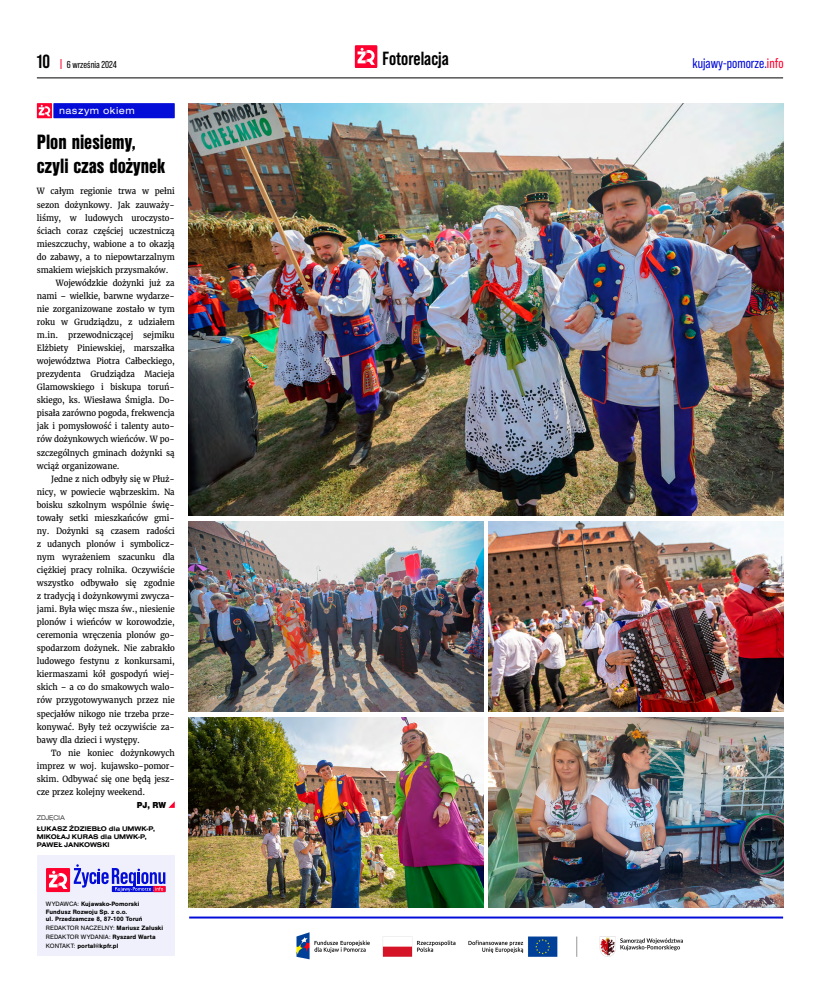
<style>
.page{position:relative;width:820px;height:993px;background:#fff}
.page>*{position:absolute;margin:0;border:0;box-sizing:border-box;transform-origin:0 0}
.t1{font:900 20px/23px "Nimbus San Con L";color:#000}
.t2{font:700 19px "Bebas Neue Pro";color:#000}
.t3{font:14px "Bebas Neue Pro";color:#040cd7}
.t4{font:10.5px "Nimbus San Ext";letter-spacing:.05em;color:#fff;scale:.9 1}
.t5{font:10px "Bebas Neue Pro";color:#000}
.t6{font:900 9px "Nimbus San";color:#000;scale:.95 1}
.t7{font:8.5px "Merriweather";letter-spacing:-.01em;color:#000;scale:.94 1}
.t8{font:700 7px/8px "Nimbus San Ext";letter-spacing:-.01em;color:#000;scale:.95 1}
.t9{font:300 7px "Nimbus San Ext";letter-spacing:-.01em;color:#000;scale:.95 1}
.t10{font:6.5px/9.3px "Nimbus San";color:#000}
.t11{font:700 6.5px/7px "Nimbus San";color:#000}
.s1{font-weight:700;font-size:19px}
.s2{font-family:"Bebas Neue Pro Exp Bd";color:#ff002f}
.s3{color:#ff002f}
.s4{font-weight:400}
.s5{font-weight:700}
</style>
<div class="page">
<hr style="left:37px;top:78px;width:745px;height:1px;background:#000">
<div style="left:355px;top:45px;width:22px;height:23px;background:#ff002f"></div>
<svg style="left:357px;top:48px;width:18px;height:17px"></svg>
<div style="left:37px;top:855px;width:138px;height:100px;background:#f0f0fc"></div>
<svg style="left:74px;top:864px;width:91px;height:27px"></svg>
<div style="left:46px;top:867px;width:24px;height:24px;background:#ff002f"></div>
<svg style="left:49px;top:870px;width:19px;height:18px"></svg>
<img style="left:189px;top:103px;width:593px;height:412px">
<img style="left:189px;top:717px;width:294px;height:189px">
<img style="left:488px;top:521px;width:294px;height:190px">
<img style="left:189px;top:521px;width:294px;height:190px">
<img style="left:488px;top:717px;width:294px;height:189px">
<svg style="left:169px;top:801px;width:6px;height:6px"></svg>
<svg style="left:37px;top:103px;width:15px;height:15px"></svg>
<svg style="left:39px;top:105px;width:12px;height:11px"></svg>
<div style="left:53px;top:103px;width:122px;height:15px;background:#040cd7"></div>
<hr style="left:189px;top:916px;width:593px;height:2px;background:#040cd7">
<img style="left:296px;top:932px;width:387px;height:28px">
<p class="t5" style="left:37px;top:59px;width:81px"><span class="s1">10</span> <span class="s2">|</span> 6 września 2024</p>
<h2 class="t2" style="left:382px;top:47px;width:68px">Fotorelacja</h2>
<h3 class="t3" style="left:692px;top:55px;width:92px">kujawy-pomorze.<span class="s3">info</span></h3>
<p class="t4" style="left:59px;top:103px;width:86px">naszym okiem</p>
<h1 class="t1" style="left:37px;top:130px;width:130px">Plon niesiemy, czyli czas dożynek</h1>
<p class="t7" style="left:37px;top:186px;width:148px">W całym regionie trwa w pełni</p>
<p class="t7" style="left:37px;top:199px;width:148px">sezon dożynkowy. Jak zauważy-</p>
<p class="t7" style="left:37px;top:212px;width:148px">liśmy, w ludowych uroczysto-</p>
<p class="t7" style="left:37px;top:225px;width:148px">ściach coraz częściej uczestniczą</p>
<p class="t7" style="left:37px;top:238px;width:148px">mieszczuchy, wabione a to okazją</p>
<p class="t7" style="left:37px;top:251px;width:148px">do zabawy, a to niepowtarzalnym</p>
<p class="t7" style="left:37px;top:264px;width:141px">smakiem wiejskich przysmaków.</p>
<p class="t7" style="left:56px;top:277px;width:128px">Wojewódzkie dożynki już za</p>
<p class="t7" style="left:37px;top:290px;width:148px">nami – wielkie, barwne wydarze-</p>
<p class="t7" style="left:37px;top:303px;width:148px">nie zorganizowane zostało w tym</p>
<p class="t7" style="left:37px;top:316px;width:148px">roku w Grudziądzu, z udziałem</p>
<p class="t7" style="left:37px;top:329px;width:148px">m.in. przewodniczącej sejmiku</p>
<p class="t7" style="left:37px;top:342px;width:148px">Elżbiety Piniewskiej, marszałka</p>
<p class="t7" style="left:37px;top:355px;width:148px">województwa Piotra Całbeckiego,</p>
<p class="t7" style="left:37px;top:369px;width:148px">prezydenta Grudziądza Macieja</p>
<p class="t7" style="left:37px;top:382px;width:148px">Glamowskiego i biskupa toruń-</p>
<p class="t7" style="left:37px;top:395px;width:148px">skiego, ks. Wiesława Śmigla. Do-</p>
<p class="t7" style="left:37px;top:408px;width:148px">pisała zarówno pogoda, frekwencja</p>
<p class="t7" style="left:37px;top:421px;width:148px">jak i pomysłowość i talenty auto-</p>
<p class="t7" style="left:37px;top:434px;width:148px">rów dożynkowych wieńców. W po-</p>
<p class="t7" style="left:37px;top:447px;width:148px">szczególnych gminach dożynki są</p>
<p class="t7" style="left:37px;top:460px;width:90px">wciąż organizowane.</p>
<p class="t7" style="left:51px;top:473px;width:133px">Jedne z nich odbyły się w Płuż-</p>
<p class="t7" style="left:37px;top:486px;width:148px">nicy, w powiecie wąbrzeskim. Na</p>
<p class="t7" style="left:37px;top:499px;width:148px">boisku szkolnym wspólnie świę-</p>
<p class="t7" style="left:37px;top:512px;width:148px">towały setki mieszkańców gmi-</p>
<p class="t7" style="left:37px;top:525px;width:148px">ny. Dożynki są czasem radości</p>
<p class="t7" style="left:37px;top:538px;width:148px">z udanych plonów i symbolicz-</p>
<p class="t7" style="left:37px;top:551px;width:148px">nym wyrażeniem szacunku dla</p>
<p class="t7" style="left:37px;top:564px;width:148px">ciężkiej pracy rolnika. Oczywiście</p>
<p class="t7" style="left:37px;top:577px;width:148px">wszystko odbywało się zgodnie</p>
<p class="t7" style="left:37px;top:590px;width:148px">z tradycją i dożynkowymi zwycza-</p>
<p class="t7" style="left:37px;top:603px;width:148px">jami. Była więc msza św., niesienie</p>
<p class="t7" style="left:37px;top:616px;width:148px">plonów i wieńców w korowodzie,</p>
<p class="t7" style="left:37px;top:629px;width:148px">ceremonia wręczenia plonów go-</p>
<p class="t7" style="left:37px;top:642px;width:148px">spodarzom dożynek. Nie zabrakło</p>
<p class="t7" style="left:37px;top:655px;width:148px">ludowego festynu z konkursami,</p>
<p class="t7" style="left:37px;top:668px;width:148px">kiermaszami kół gospodyń wiej-</p>
<p class="t7" style="left:37px;top:681px;width:148px">skich – a co do smakowych walo-</p>
<p class="t7" style="left:37px;top:694px;width:148px">rów przygotowywanych przez nie</p>
<p class="t7" style="left:37px;top:708px;width:148px">specjałów nikogo nie trzeba prze-</p>
<p class="t7" style="left:37px;top:721px;width:148px">konywać. Były też oczywiście za-</p>
<p class="t7" style="left:37px;top:734px;width:111px">bawy dla dzieci i występy.</p>
<p class="t7" style="left:51px;top:747px;width:133px">To nie koniec dożynkowych</p>
<p class="t7" style="left:37px;top:760px;width:148px">imprez w woj. kujawsko-pomor-</p>
<p class="t7" style="left:37px;top:773px;width:148px">skim. Odbywać się one będą jesz-</p>
<p class="t7" style="left:37px;top:786px;width:117px">cze przez kolejny weekend.</p>
<p class="t6" style="left:137px;top:799px;width:32px">PJ, RW</p>
<p class="t9" style="left:37px;top:812px;width:31px">ZDJĘCIA</p>
<p class="t8" style="left:37px;top:823px;width:126px">ŁUKASZ ŹDZIEBŁO dla UMWK-P,<br>MIKOŁAJ KURAS dla UMWK-P,<br>PAWEŁ JANKOWSKI</p>
<p class="t11" style="left:46px;top:900px;width:98px"><span class="s4">WYDAWCA:</span> Kujawsko-Pomorski<br>Fundusz Rozwoju Sp. z o.o.<br>ul. Przedzamcze 8, 87-100 Toruń</p>
<p class="t10" style="left:46px;top:922px;width:119px">REDAKTOR NACZELNY: <span class="s5">Mariusz Załuski<br></span>REDAKTOR WYDANIA: <span class="s5">Ryszard Warta<br></span>KONTAKT: <span class="s5">portal@kpfr.pl</span></p>
</div>
